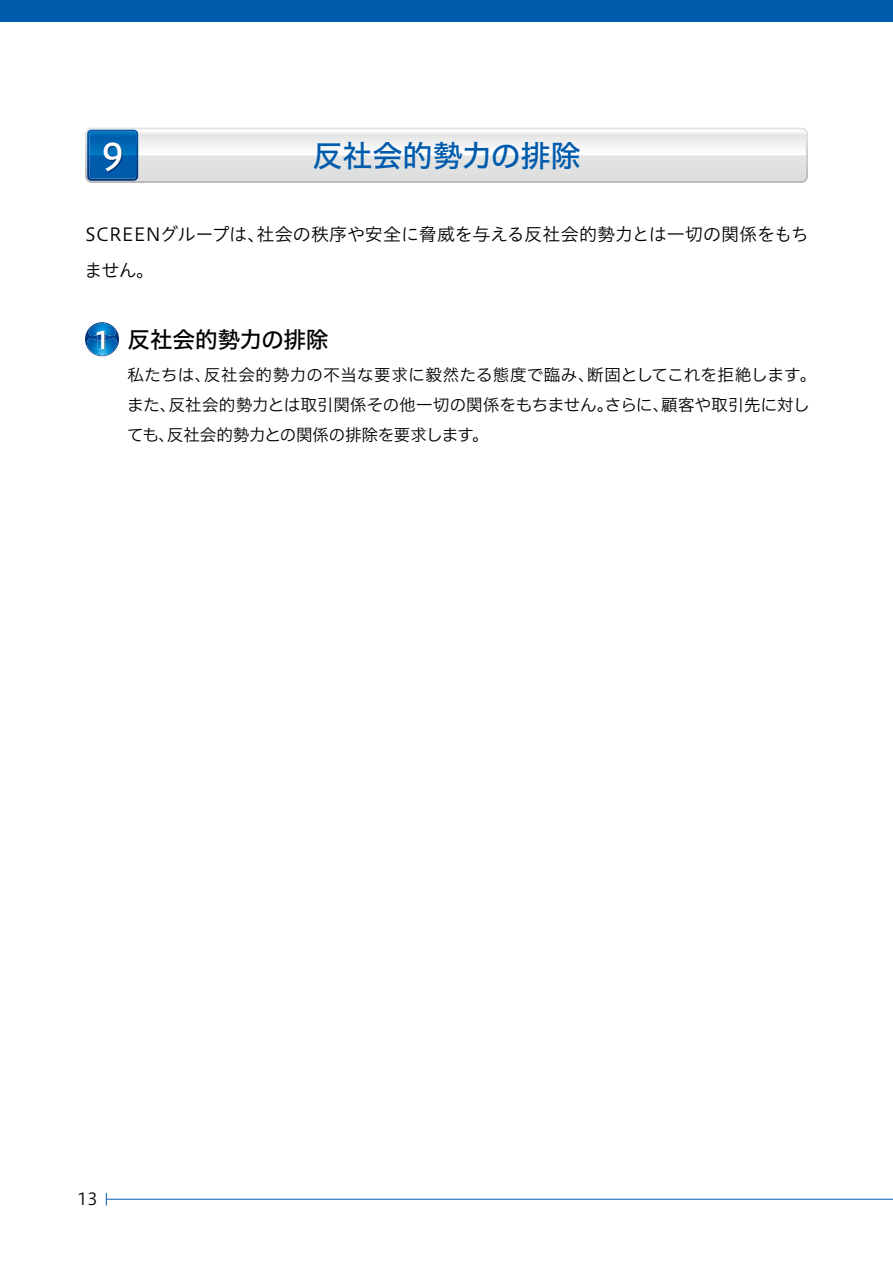
<style>
.page{position:relative;width:893px;height:1263px;background:#fff}
.page>*{position:absolute;margin:0;border:0;box-sizing:border-box;transform-origin:0 0}
.t1{font:36px "Hiragino UD Sans Std W5";color:#fff}
.t2{font:30px "Hiragino UD Sans F Std W5";color:#005bac}
.t3{font:24px "Hiragino UD Sans Std W6";color:#fff}
.t4{font:22.5px "Hiragino UD Sans F Std W5";color:#000}
.t5{font:18px/36px "Hiragino UD Sans Std W3";color:#000}
.t6{font:16.5px/30px "Hiragino UD Sans F Std W3";color:#000}
.t7{font:16.5px "Hiragino UD Sans Std W3";color:#000}
</style>
<div class="page">
<hr style="left:106px;top:1199px;width:787px;height:1px;background:#005bac">
<div style="left:0;top:0;width:893px;height:21px;background:#005bac"></div>
<svg style="left:85px;top:128px;width:723px;height:55px"></svg>
<svg style="left:105px;top:144px;width:18px;height:29px"></svg>
<svg style="left:85px;top:322px;width:34px;height:34px"></svg>
<h1 class="t1" style="left:102px;top:129px;width:23px">9</h1>
<h2 class="t2" style="left:313px;top:133px;width:269px">反社会的勢力の排除</h2>
<p class="t5" style="left:84px;top:215px;width:726px">SCREENグループは、社会の秩序や安全に脅威を与える反社会的勢力とは一切の関係をもちません。</p>
<h3 class="t3" style="left:95px;top:321px;width:16px">1</h3>
<h3 class="t4" style="left:128px;top:323px;width:202px">反社会的勢力の排除</h3>
<p class="t6" style="left:127px;top:358px;width:691px">私たちは、反社会的勢力の不当な要求に毅然たる態度で臨み、断固としてこれを拒絶します。また、反社会的勢力とは取引関係その他一切の関係をもちません。さらに、顧客や取引先に対しても、反社会的勢力との関係の排除を要求します。</p>
<p class="t7" style="left:78px;top:1187px;width:22px">13</p>
</div>
